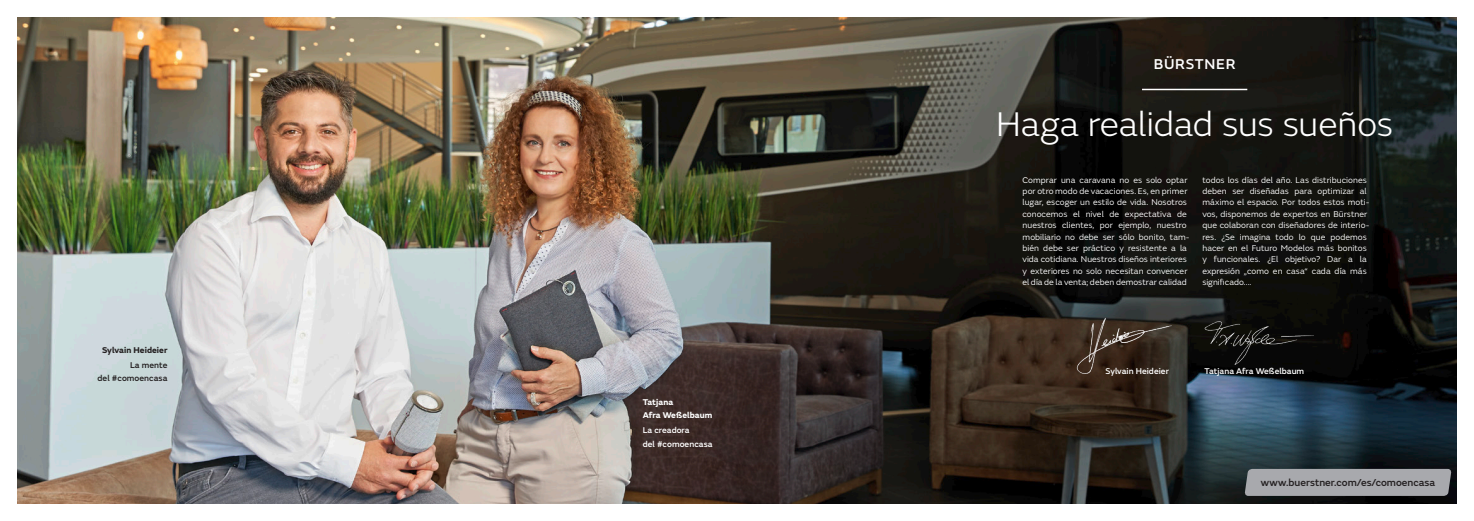
<style>
.page{position:relative;width:1474px;height:521px;background:#fff}
.page>*{position:absolute;margin:0;border:0;box-sizing:border-box;transform-origin:0 0}
.t1{font:300 35.7px "FS Emeric";letter-spacing:-.005em;color:#fff}
.t2{font:500 14.88px "FS Emeric";letter-spacing:.045em;color:#fff}
.t3{font:500 10.5px "FS Emeric";color:#231f20}
.t4{font:8.75px/11.4px "FS Emeric";letter-spacing:.005em;color:#fff}
.t5{font:500 8.75px/13.1px "FS Emeric";letter-spacing:.005em;color:#fff}
.t6{font:500 8.75px/13.1px "FS Emeric";letter-spacing:.005em;color:#231f20;text-align:right}
.t7{font:700 8.75px/13.1px "FS Emeric";letter-spacing:.005em;color:#fff}
.t8{font:700 8.75px "FS Emeric";letter-spacing:.005em;color:#231f20}
</style>
<div class="page">
<img style="left:17px;top:17px;width:1439px;height:487px">
<div style="left:1244px;top:469px;width:207px;height:27px;background:#a8a9ad"></div>
<img style="left:1068px;top:310px;width:123px;height:69px">
<img style="left:1189px;top:308px;width:131px;height:66px">
<hr style="left:1141px;top:89px;width:106px;height:1px;background:#fff">
<p class="t8" style="left:102px;top:343px;width:67px">Sylvain Heideier</p>
<p class="t6" style="left:98px;top:358px;width:71px">La mente<br>del #comoencasa</p>
<p class="t7" style="left:642px;top:395px;width:71px">Tatjana<br>Afra Weßelbaum</p>
<p class="t5" style="left:642px;top:423px;width:71px">La creadora<br>del #comoencasa</p>
<h2 class="t2" style="left:1153px;top:53px;width:83px">BÜRSTNER</h2>
<h1 class="t1" style="left:996px;top:100px;width:398px">Haga realidad sus sueños</h1>
<p class="t4" style="left:1022px;top:174px;width:169px">Comprar una caravana no es solo optar por otro modo de vacaciones. Es, en primer lugar, escoger un estilo de vida. Nosotros conocemos el nivel de expectativa de nuestros clientes, por ejemplo, nuestro mobiliario no debe ser sólo bonito, tam&shy;bién debe ser práctico y resistente a la vida cotidiana. Nuestros diseños interiores y exteriores no solo necesitan convencer el día de la venta; deben demostrar calidad</p>
<p class="t4" style="left:1202px;top:174px;width:169px">todos los días del año. Las distribuciones deben ser diseñadas para optimizar al máximo el espacio. Por todos estos moti&shy;vos, disponemos de expertos en Bürstner que colaboran con diseñadores de interio&shy;res. ¿Se imagina todo lo que podemos hacer en el Futuro Modelos más bonitos y funcionales. ¿El objetivo? Dar a la expresión „como en casa“ cada día más significado....</p>
<p class="t5" style="left:1105px;top:364px;width:65px">Sylvain Heideier</p>
<p class="t5" style="left:1204px;top:364px;width:101px">Tatjana Afra Weßelbaum</p>
<p class="t3" style="left:1260px;top:475px;width:176px">www.buerstner.com/es/comoencasa</p>
</div>
